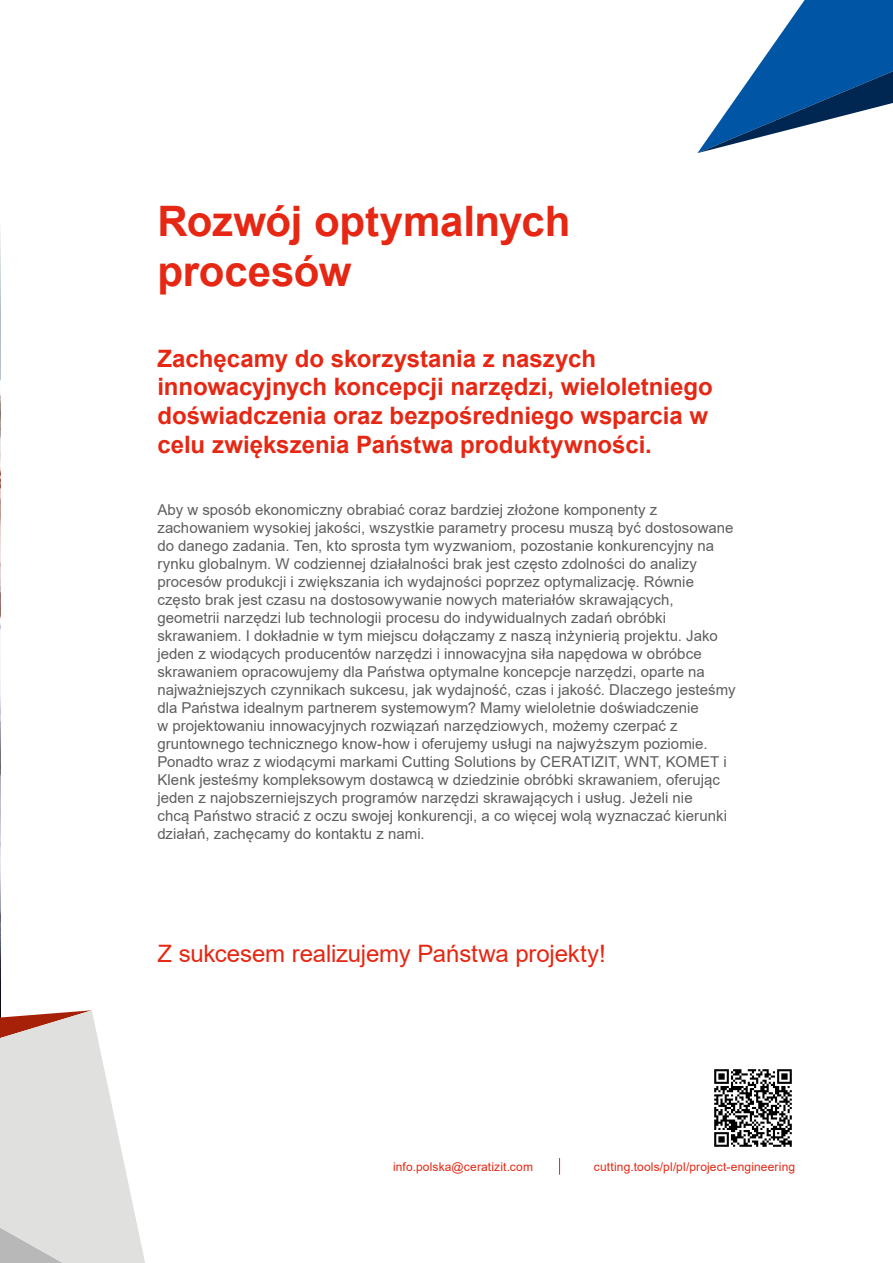
<style>
.page{position:relative;width:893px;height:1263px;background:#fff}
.page>*{position:absolute;margin:0;border:0;box-sizing:border-box;transform-origin:0 0}
.t1{font:700 42px/50.4px "Arial";letter-spacing:-.005em;color:#e52713}
.t2{font:700 24px/28.8px "Arial";color:#e52713}
.t3{font:24px "Arial";letter-spacing:-.005em;color:#e52713}
.t4{font:15px/18px "Arial";letter-spacing:.005em;color:#5f5e5e}
.t5{font:12px "Arial";letter-spacing:.01em;color:#e52713}
</style>
<div class="page">
<img style="left:0;top:231px;width:1px;height:779px">
<svg style="left:0;top:1010px;width:145px;height:253px"></svg>
<svg style="left:697px;top:0;width:196px;height:153px"></svg>
<img style="left:714px;top:1069px;width:78px;height:78px">
<svg style="left:559px;top:1158px;width:1px;height:17px"></svg>
<h1 class="t1" style="left:157px;top:196px;width:414px">Rozwój optymalnych procesów</h1>
<h2 class="t2" style="left:157px;top:344px;width:557px">Zachęcamy do skorzystania z naszych innowacyjnych koncepcji narzędzi, wieloletniego doświadczenia oraz bezpośredniego wsparcia w celu zwiększenia Państwa produktywności.</h2>
<p class="t4" style="left:157px;top:500px;width:580px">Aby w sposób ekonomiczny obrabiać coraz bardziej złożone komponenty z zachowaniem wysokiej jakości, wszystkie parametry procesu muszą być dostosowane do danego zadania. Ten, kto sprosta tym wyzwaniom, pozostanie konkurencyjny na rynku globalnym. W codziennej działalności brak jest często zdolności do analizy procesów produkcji i zwiększania ich wydajności poprzez optymalizację. Równie często brak jest czasu na dostosowywanie nowych materiałów skrawających, geometrii narzędzi lub technologii procesu do indywidualnych zadań obróbki skrawaniem. I dokładnie w tym miejscu dołączamy z naszą inżynierią projektu. Jako jeden z wiodących producentów narzędzi i innowacyjna siła napędowa w obróbce skrawaniem opracowujemy dla Państwa optymalne koncepcje narzędzi, oparte na najważniejszych czynnikach sukcesu, jak wydajność, czas i jakość. Dlaczego jesteśmy dla Państwa idealnym partnerem systemowym? Mamy wieloletnie doświadczenie<br>w projektowaniu innowacyjnych rozwiązań narzędziowych, możemy czerpać z gruntownego technicznego know-how i oferujemy usługi na najwyższym poziomie.<br>Ponadto wraz z wiodącymi markami Cutting Solutions by CERATIZIT, WNT, KOMET i Klenk jesteśmy kompleksowym dostawcą w dziedzinie obróbki skrawaniem, oferując jeden z najobszerniejszych programów narzędzi skrawających i usług. Jeżeli nie<br>chcą Państwo stracić z oczu swojej konkurencji, a co więcej wolą wyznaczać kierunki działań, zachęcamy do kontaktu z nami.</p>
<h2 class="t3" style="left:157px;top:936px;width:450px">Z sukcesem realizujemy Państwa projekty!</h2>
<p class="t5" style="left:393px;top:1158px;width:142px">info.polska@ceratizit.com</p>
<p class="t5" style="left:594px;top:1158px;width:203px">cutting.tools/pl/pl/project-engineering</p>
</div>
